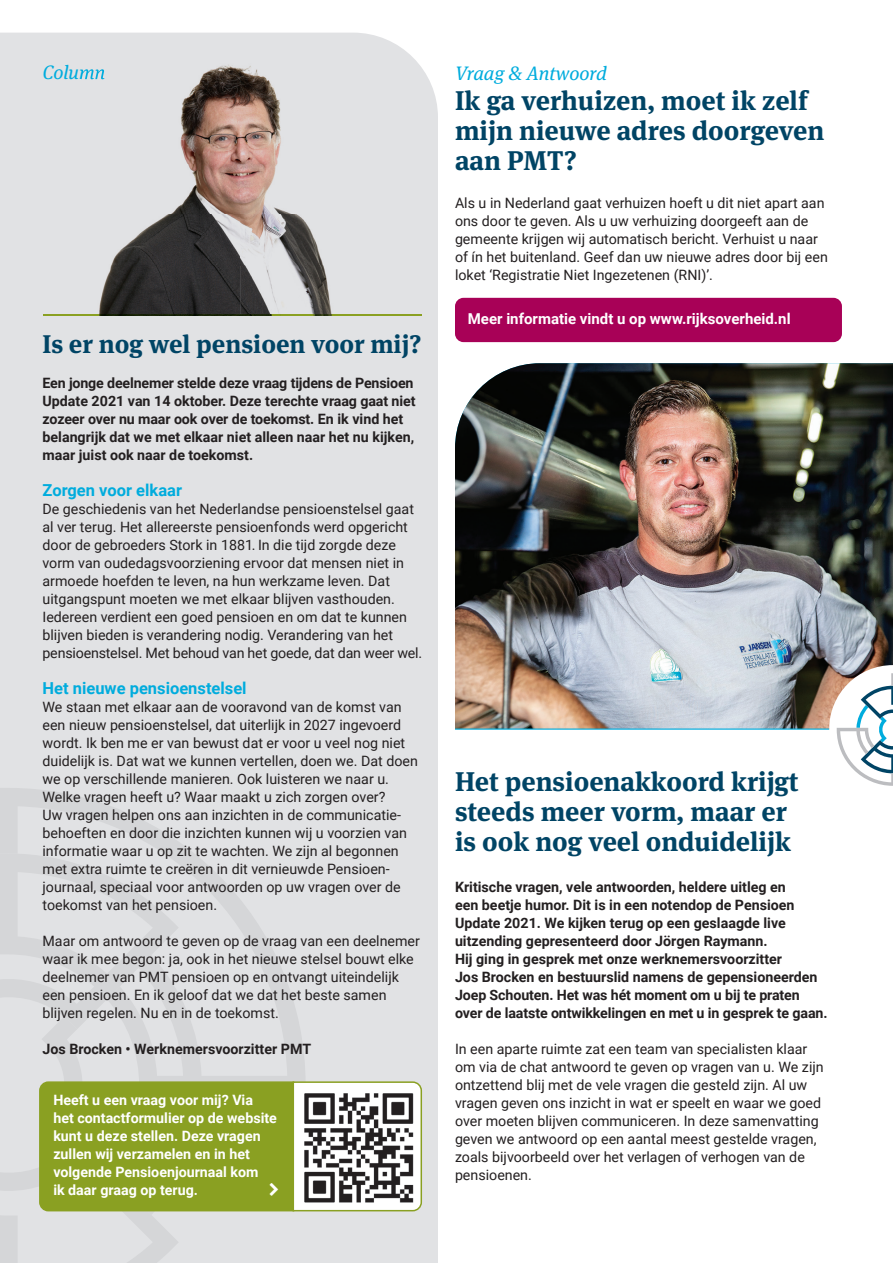
<style>
.page{position:relative;width:893px;height:1263px;background:#fff}
.page>*{position:absolute;margin:0;border:0;box-sizing:border-box;transform-origin:0 0}
.t1{font:700 27px/30px "Meta Serif OT";color:#004465}
.t2{font:700 25.5px "Meta Serif OT";color:#004465}
.t3{font:italic 19.5px "Meta Serif OT";color:#00acdd}
.t4{font:700 16.5px "Roboto";color:#00acdd}
.t5{font:700 15px "Roboto";color:#fff}
.t6{font:14.25px/18px "Roboto";color:#231f20}
.t7{font:700 14.25px/18px "Roboto";color:#231f20}
.t8{font:700 14.25px/18px "Roboto";color:#fff}
</style>
<div class="page">
<div style="left:0;top:33px;width:438px;height:1230px;background:#e1e2e4"></div>
<svg style="left:0;top:788px;width:306px;height:43px;background:#dedfe1"></svg>
<img style="left:455px;top:363px;width:438px;height:365px">
<div style="left:455px;top:298px;width:387px;height:44px;background:#a80157;border-radius:9px"></div>
<svg style="left:829px;top:665px;width:64px;height:121px"></svg>
<hr style="left:44px;top:315px;width:378px;height:1px;background:#8aa022">
<hr style="left:455px;top:728px;width:374px;height:2px;background:#00acdd">
<img style="left:81px;top:64px;width:266px;height:252px">
<img style="left:81px;top:65px;width:23px;height:14px">
<svg style="left:0;top:831px;width:423px;height:432px;background:#cacfb9"></svg>
<h3 class="t3" style="left:43px;top:61px;width:64px">Column</h3>
<h2 class="t2" style="left:43px;top:328px;width:380px">Is er nog wel pensioen voor mij?</h2>
<p class="t7" style="left:43px;top:373px;width:375px">Een jonge deelnemer stelde deze vraag tijdens de Pensioen Update 2021 van 14 oktober. Deze terechte vraag gaat niet zozeer over nu maar ook over de toekomst. En ik vind het belangrijk dat we met elkaar niet alleen naar het nu kijken, maar juist ook naar de toekomst.</p>
<p class="t4" style="left:43px;top:478px;width:141px">Zorgen voor elkaar</p>
<p class="t6" style="left:43px;top:499px;width:381px">De geschiedenis van het Nederlandse pensioenstelsel gaat al ver terug. Het allereerste pensioenfonds werd opgericht door de gebroeders Stork in 1881. In die tijd zorgde deze vorm van oudedagsvoorziening ervoor dat mensen niet in armoede hoefden te leven, na hun werkzame leven. Dat uitgangspunt moeten we met elkaar blijven vasthouden.<br>Iedereen verdient een goed pensioen en om dat te kunnen blijven bieden is verandering nodig. Verandering van het pensioenstelsel. Met behoud van het goede, dat dan weer wel.</p>
<p class="t4" style="left:43px;top:676px;width:206px">Het nieuwe pensioenstelsel</p>
<p class="t6" style="left:43px;top:697px;width:377px">We staan met elkaar aan de vooravond van de komst van een nieuw pensioenstelsel, dat uiterlijk in 2027 ingevoerd wordt. Ik ben me er van bewust dat er voor u veel nog niet duidelijk is. Dat wat we kunnen vertellen, doen we. Dat doen we op verschillende manieren. Ook luisteren we naar u.<br>Welke vragen heeft u? Waar maakt u zich zorgen over?<br>Uw vragen helpen ons aan inzichten in de communicatie&shy;behoeften en door die inzichten kunnen wij u voorzien van informatie waar u op zit te wachten. We zijn al begonnen met extra ruimte te creëren in dit vernieuwde Pensioen&shy;journaal, speciaal voor antwoorden op uw vragen over de toekomst van het pensioen.</p>
<p class="t6" style="left:43px;top:931px;width:379px">Maar om antwoord te geven op de vraag van een deelnemer waar ik mee begon: ja, ook in het nieuwe stelsel bouwt elke deelnemer van PMT pensioen op en ontvangt uiteindelijk een pensioen. En ik geloof dat we dat het beste samen blijven regelen. Nu en in de toekomst.</p>
<p class="t7" style="left:43px;top:1039px;width:270px">Jos Brocken • Werknemersvoorzitter PMT</p>
<p class="t8" style="left:53px;top:1090px;width:225px">Heeft u een vraag voor mij? Via het contactformulier op de website kunt u deze stellen. Deze vragen zullen wij verzamelen en in het volgende Pensioenjournaal kom<br>ik daar graag op terug.</p>
<h3 class="t3" style="left:455px;top:62px;width:153px">Vraag &amp; Antwoord</h3>
<h1 class="t1" style="left:455px;top:86px;width:371px">Ik ga verhuizen, moet ik zelf mijn nieuwe adres doorgeven aan PMT?</h1>
<p class="t6" style="left:455px;top:193px;width:374px">Als u in Nederland gaat verhuizen hoeft u dit niet apart aan ons door te geven. Als u uw verhuizing doorgeeft aan de gemeente krijgen wij automatisch bericht. Verhuist u naar of ín het buitenland. Geef dan uw nieuwe adres door bij een loket ‘Registratie Niet Ingezetenen (RNI)’.</p>
<p class="t5" style="left:468px;top:308px;width:324px">Meer informatie vindt u op www.rijksoverheid.nl</p>
<h1 class="t1" style="left:455px;top:767px;width:345px">Het pensioenakkoord krijgt steeds meer vorm, maar er is ook nog veel onduidelijk</h1>
<p class="t7" style="left:455px;top:877px;width:374px">Kritische vragen, vele antwoorden, heldere uitleg en<br>een beetje humor. Dit is in een notendop de Pensioen Update 2021. We kijken terug op een geslaagde live uitzending gepresenteerd door Jörgen Raymann.<br>Hij ging in gesprek met onze werknemersvoorzitter<br>Jos Brocken en bestuurslid namens de gepensioneerden Joep Schouten. Het was hét moment om u bij te praten over de laatste ontwikkelingen en met u in gesprek te gaan.</p>
<p class="t6" style="left:455px;top:1039px;width:370px">In een aparte ruimte zat een team van specialisten klaar om via de chat antwoord te geven op vragen van u. We zijn ontzettend blij met de vele vragen die gesteld zijn. Al uw vragen geven ons inzicht in wat er speelt en waar we goed over moeten blijven communiceren. In deze samenvatting geven we antwoord op een aantal meest gestelde vragen, zoals bijvoorbeeld over het verlagen of verhogen van de pensioenen.</p>
</div>
